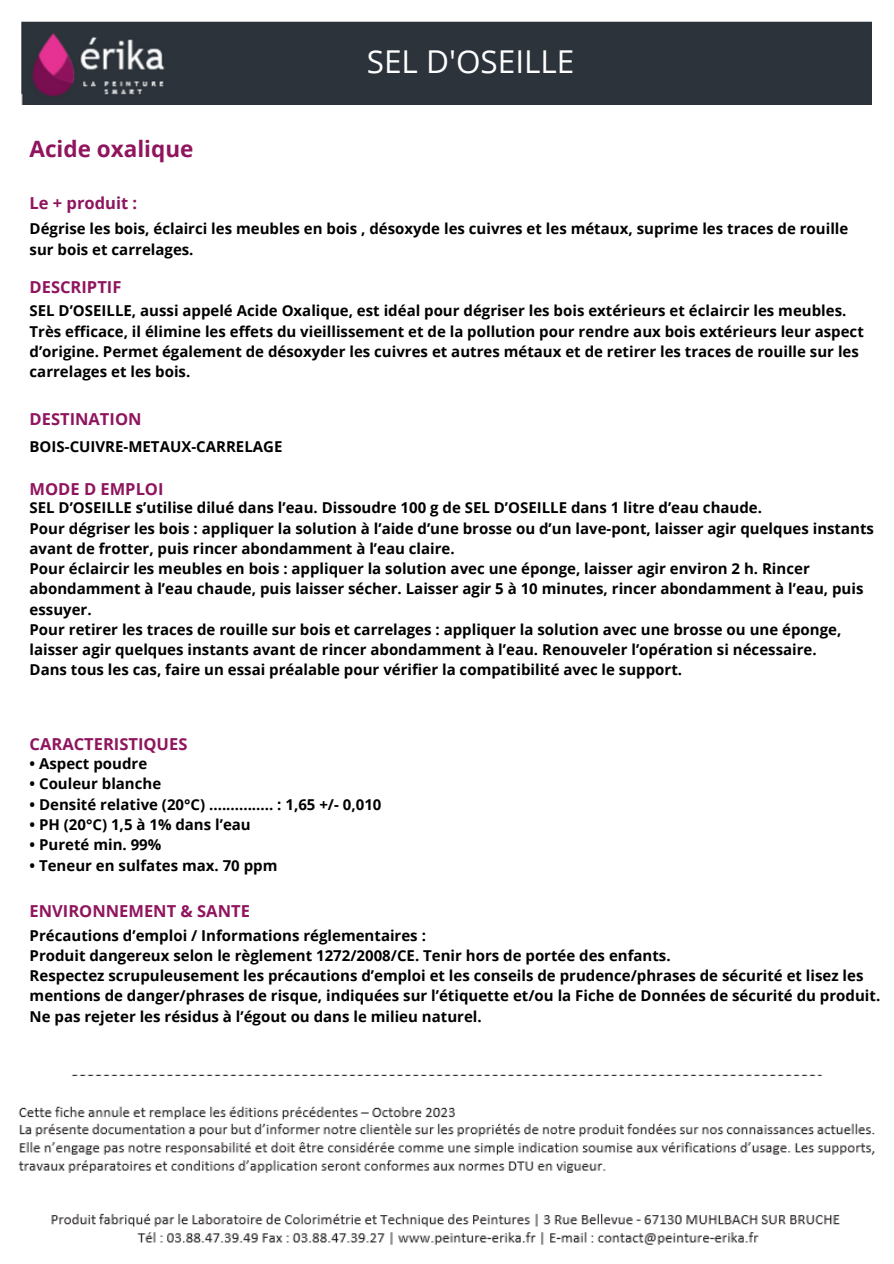
<style>
.page{position:relative;width:894px;height:1264px;background:#fff}
.page>*{position:absolute;margin:0;border:0;box-sizing:border-box;transform-origin:0 0}
.t1{font:31.5px "Open Sans";color:#fff}
.t2{font:700 22.5px "Open Sans";color:#8f155e}
.t3{font:700 16.5px "Open Sans";color:#8f155e}
.t4{font:700 15px/20.2px "Open Sans";color:#000}
</style>
<div class="page">
<div style="left:22px;top:21px;width:849px;height:84px;background:#2c333a"></div>
<img style="left:18px;top:1074px;width:857px;height:171px">
<h2 class="t2" style="left:30px;top:133px;width:165px">Acide oxalique</h2>
<p class="t3" style="left:30px;top:192px;width:109px">Le + produit :</p>
<h1 class="t1" style="left:366px;top:39px;width:209px">SEL D'OSEILLE</h1>
<h3 class="t4" style="left:30px;top:218px;width:820px">Dégrise les bois, éclairci les meubles en bois , désoxyde les cuivres et les métaux, suprime les traces de rouille sur bois et carrelages.</h3>
<p class="t3" style="left:30px;top:275px;width:93px">DESCRIPTIF</p>
<p class="t4" style="left:30px;top:300px;width:835px">SEL D’OSEILLE, aussi appelé Acide Oxalique, est idéal pour dégriser les bois extérieurs et éclaircir les meubles.<br>Très efficace, il élimine les effets du vieillissement et de la pollution pour rendre aux bois extérieurs leur aspect d’origine. Permet également de désoxyder les cuivres et autres métaux et de retirer les traces de rouille sur les carrelages et les bois.</p>
<h3 class="t3" style="left:30px;top:407px;width:113px">DESTINATION</h3>
<p class="t4" style="left:30px;top:436px;width:254px">BOIS-CUIVRE-METAUX-CARRELAGE</p>
<p class="t3" style="left:30px;top:477px;width:135px">MODE D EMPLOI</p>
<h3 class="t4" style="left:30px;top:497px;width:733px">SEL D’OSEILLE s’utilise dilué dans l’eau. Dissoudre 100 g de SEL D’OSEILLE dans 1 litre d’eau chaude.</h3>
<h3 class="t4" style="left:30px;top:517px;width:845px">Pour dégriser les bois : appliquer la solution à l’aide d’une brosse ou d’un lave-pont, laisser agir quelques instants avant de frotter, puis rincer abondamment à l’eau claire.</h3>
<h3 class="t4" style="left:30px;top:558px;width:835px">Pour éclaircir les meubles en bois : appliquer la solution avec une éponge, laisser agir environ 2 h. Rincer abondamment à l’eau chaude, puis laisser sécher. Laisser agir 5 à 10 minutes, rincer abondamment à l’eau, puis essuyer.</h3>
<p class="t4" style="left:30px;top:619px;width:813px">Pour retirer les traces de rouille sur bois et carrelages : appliquer la solution avec une brosse ou une éponge, laisser agir quelques instants avant de rincer abondamment à l’eau. Renouveler l’opération si nécessaire.</p>
<p class="t4" style="left:30px;top:659px;width:654px">Dans tous les cas, faire un essai préalable pour vérifier la compatibilité avec le support.</p>
<p class="t3" style="left:30px;top:732px;width:159px">CARACTERISTIQUES</p>
<p class="t4" style="left:30px;top:753px;width:119px">• Aspect poudre</p>
<p class="t4" style="left:30px;top:773px;width:133px">• Couleur blanche</p>
<p class="t4" style="left:30px;top:793px;width:353px">• Densité relative (20°C) ............... : 1,65 +/- 0,010</p>
<p class="t4" style="left:30px;top:814px;width:223px">• PH (20°C) 1,5 à 1% dans l’eau</p>
<p class="t4" style="left:30px;top:834px;width:133px">• Pureté min. 99%</p>
<h3 class="t4" style="left:30px;top:854px;width:249px">• Teneur en sulfates max. 70 ppm</h3>
<p class="t3" style="left:30px;top:899px;width:222px">ENVIRONNEMENT &amp; SANTE</p>
<p class="t4" style="left:30px;top:924px;width:398px">Précautions d’emploi / Informations réglementaires :</p>
<p class="t4" style="left:30px;top:944px;width:642px">Produit dangereux selon le règlement 1272/2008/CE. Tenir hors de portée des enfants.</p>
<p class="t4" style="left:30px;top:965px;width:851px">Respectez scrupuleusement les précautions d’emploi et les conseils de prudence/phrases de sécurité et lisez les mentions de danger/phrases de risque, indiquées sur l’étiquette et/ou la Fiche de Données de sécurité du produit.</p>
<p class="t4" style="left:30px;top:1005px;width:453px">Ne pas rejeter les résidus à l’égout ou dans le milieu naturel.</p>
</div>
